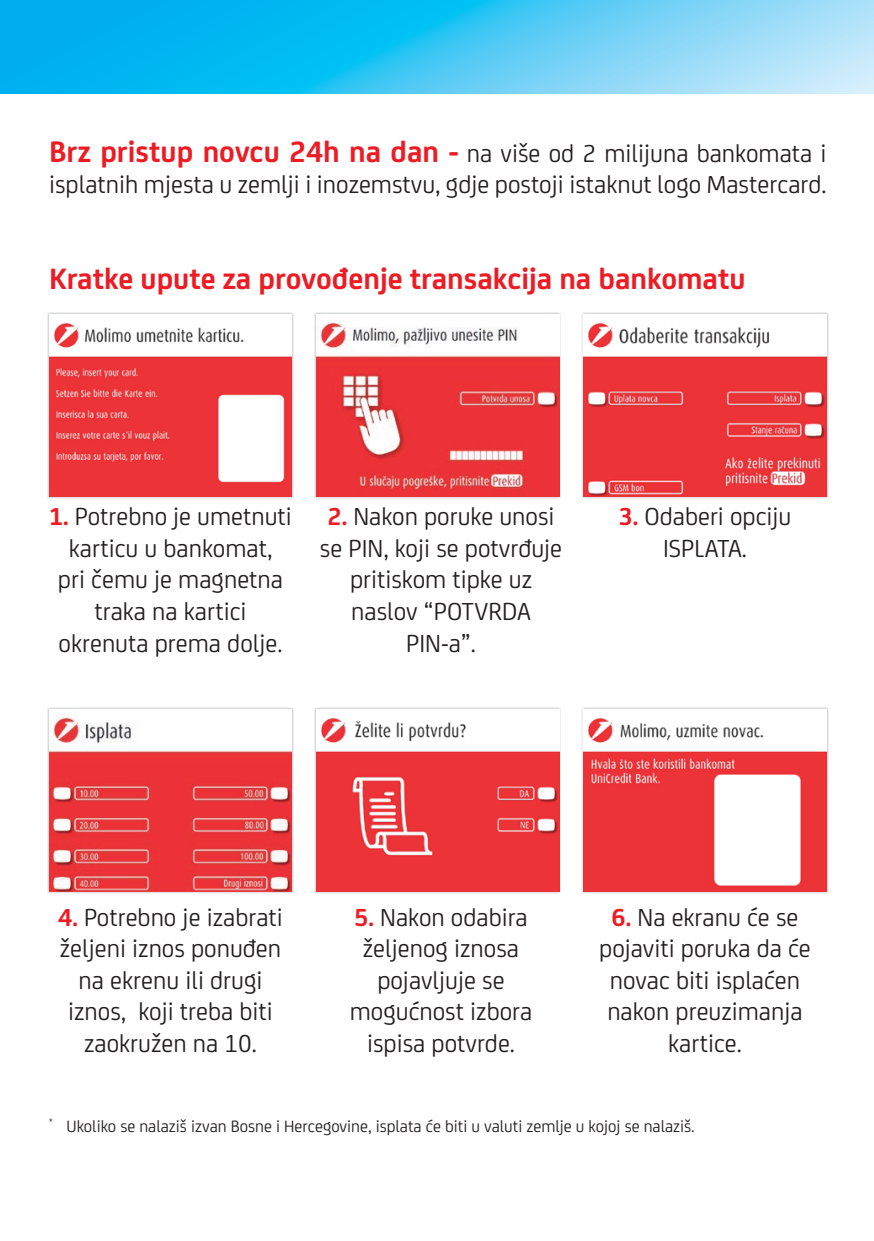
<style>
.page{position:relative;width:874px;height:1241px;background:#fff}
.page>*{position:absolute;margin:0;border:0;box-sizing:border-box;transform-origin:0 0}
.t1{font:700 31.5px "FS Joey";color:#ed1c24}
.t2{font:26.25px/31.5px "FS Joey";color:#231f20;text-align:center}
.t3{font:17.5px "FS Joey";color:#231f20}
.s1{font-weight:700;font-size:31.5px;color:#ed1c24}
.s2{font-weight:700;color:#ed1c24}
</style>
<div class="page">
<img style="left:47px;top:313px;width:246px;height:185px">
<img style="left:49px;top:314px;width:243px;height:182px">
<img style="left:47px;top:707px;width:246px;height:186px">
<img style="left:49px;top:709px;width:243px;height:182px">
<img style="left:314px;top:313px;width:246px;height:185px">
<img style="left:316px;top:314px;width:243px;height:182px">
<img style="left:314px;top:707px;width:246px;height:186px">
<img style="left:316px;top:709px;width:243px;height:182px">
<img style="left:581px;top:313px;width:246px;height:185px">
<img style="left:583px;top:314px;width:243px;height:182px">
<img style="left:581px;top:707px;width:246px;height:186px">
<img style="left:583px;top:709px;width:243px;height:182px">
<svg style="left:0;top:0;width:873px;height:93px"></svg>
<p class="t2" style="left:49px;top:136px;width:778px;text-align:left"><span class="s1">Brz pristup novcu 24h na dan -</span> na više od 2 milijuna bankomata i isplatnih mjesta u zemlji i inozemstvu, gdje postoji istaknut logo Mastercard.</p>
<p class="t1" style="left:49px;top:255px;width:697px">Kratke upute za provođenje transakcija na bankomatu</p>
<p class="t2" style="left:49px;top:499px;width:244px"><span class="s2">1.</span> Potrebno je umetnuti karticu u bankomat,<br>pri čemu je magnetna traka na kartici okrenuta prema dolje.</p>
<p class="t2" style="left:320px;top:499px;width:243px"><span class="s2">2.</span> Nakon poruke unosi se PIN, koji se potvrđuje pritiskom tipke uz naslov “POTVRDA<br>PIN-a”.</p>
<p class="t2" style="left:618px;top:499px;width:174px"><span class="s2">3.</span> Odaberi opciju<br>ISPLATA.</p>
<p class="t2" style="left:58px;top:899px;width:226px"><span class="s2">4.</span> Potrebno je izabrati željeni iznos ponuđen na ekrenu ili drugi iznos, koji treba biti zaokružen na 10.</p>
<p class="t2" style="left:349px;top:899px;width:184px"><span class="s2">5.</span> Nakon odabira željenog iznosa pojavljuje se mogućnost izbora ispisa potvrde.</p>
<p class="t2" style="left:599px;top:899px;width:213px"><span class="s2">6.</span> Na ekranu će se pojaviti poruka da će novac biti isplaćen nakon preuzimanja kartice.</p>
<p class="t3" style="left:49px;top:1113px;width:646px"><sup>*</sup> Ukoliko se nalaziš izvan Bosne i Hercegovine, isplata će biti u valuti zemlje u kojoj se nalaziš.</p>
</div>
